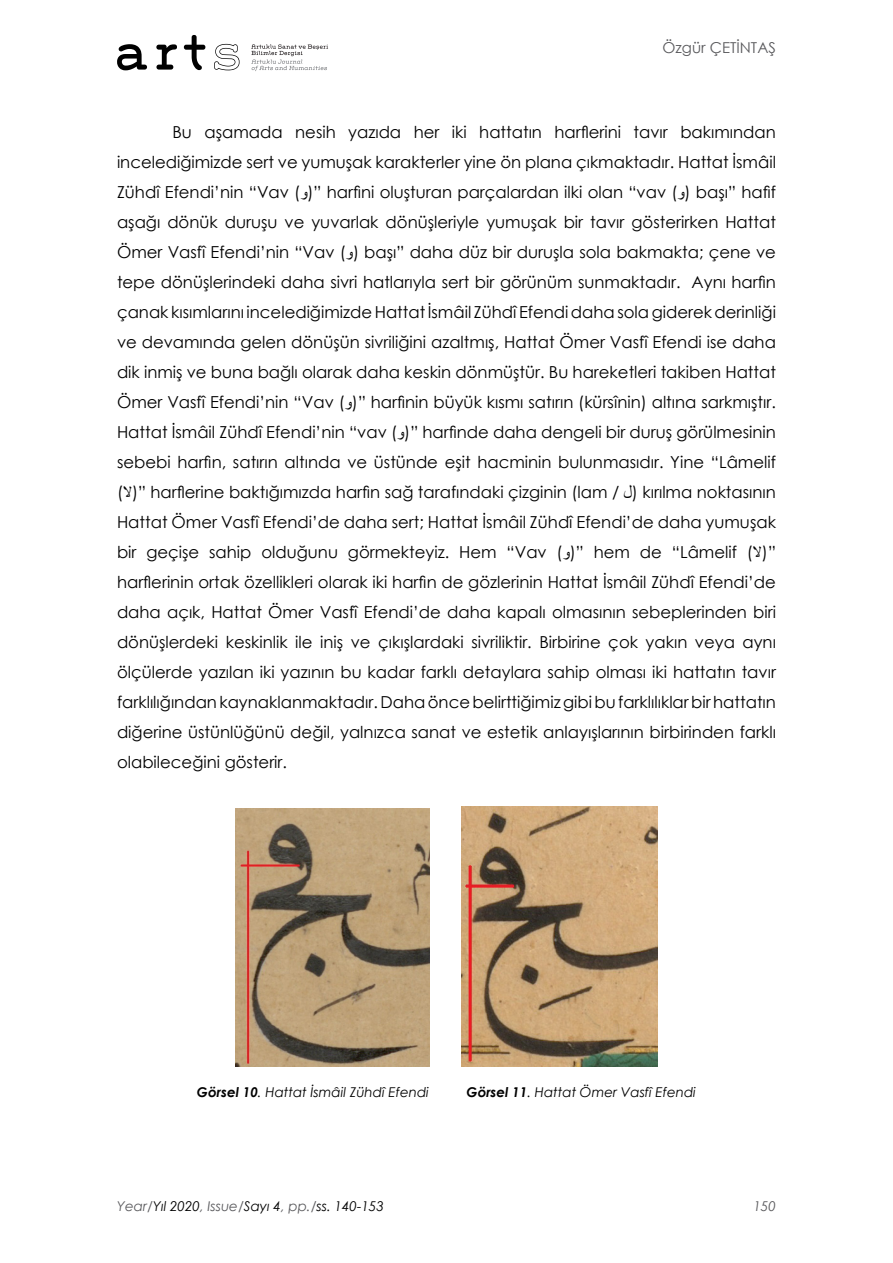
<style>
.page{position:relative;width:893px;height:1263px;background:#fff}
.page>*{position:absolute;margin:0;border:0;box-sizing:border-box;transform-origin:0 0}
.GÖVDE_METİN{font:16.5px/30px "Century Gothic";color:#000;text-align:justify}
.SAĞ_ÜST{font:15px "Century Gothic";color:#59595c}
.ATIF_BİLGİSİ{font:italic 13.5px "Century Gothic";color:#000}
.t1{font:italic 13.5px "Century Gothic";color:#59595c}
.s1{font-family:"Times New Roman"}
.s2{font-family:"Arial"}
.s3{font-weight:700}
.s4{color:#59595c}
</style>
<div class="page">
<svg style="left:251px;top:44px;width:77px;height:27px"></svg>
<svg style="left:117px;top:44px;width:30px;height:26px"></svg>
<svg style="left:156px;top:44px;width:21px;height:26px"></svg>
<svg style="left:184px;top:35px;width:21px;height:35px"></svg>
<svg style="left:214px;top:44px;width:26px;height:26px"></svg>
<img style="left:236px;top:808px;width:193px;height:258px">
<img style="left:461px;top:807px;width:196px;height:259px">
<p class="SAĞ_ÜST" style="left:663px;top:37px;width:115px">Özgür ÇETİNTAŞ</p>
<p class="GÖVDE_METİN" style="left:117px;top:117px;width:660px;text-indent:56px">Bu aşamada nesih yazıda her iki hattatın harflerini tavır bakımından incelediğimizde sert ve yumuşak karakterler yine ön plana çıkmaktadır. Hattat İsmâil Zühdî Efendi’nin “Vav (<span class="s1">و</span> “( harfini oluşturan parçalardan ilki olan “vav (<span class="s1">و</span> ( başı” hafif aşağı dönük duruşu ve yuvarlak dönüşleriyle yumuşak bir tavır gösterirken Hattat Ömer Vasfî Efendi’nin “Vav (<span class="s1">و</span> ( başı” daha düz bir duruşla sola bakmakta; çene ve tepe dönüşlerindeki daha sivri hatlarıyla sert bir görünüm sunmaktadır. Aynı harfin çanak kısımlarını incelediğimizde Hattat İsmâil Zühdî Efendi daha sola giderek derinliği ve devamında gelen dönüşün sivriliğini azaltmış, Hattat Ömer Vasfî Efendi ise daha dik inmiş ve buna bağlı olarak daha keskin dönmüştür. Bu hareketleri takiben Hattat Ömer Vasfî Efendi’nin “Vav (<span class="s1">و</span> “( harfinin büyük kısmı satırın (kürsînin) altına sarkmıştır.<br>Hattat İsmâil Zühdî Efendi’nin “vav (<span class="s1">و</span> “( harfinde daha dengeli bir duruş görülmesinin sebebi harfin, satırın altında ve üstünde eşit hacminin bulunmasıdır. Yine “Lâmelif (<span class="s1">لا</span> “( harflerine baktığımızda harfin sağ tarafındaki çizginin (lam / <span class="s1">ل</span> ( kırılma noktasının Hattat Ömer Vasfî Efendi’de daha sert; Hattat İsmâil Zühdî Efendi’de daha yumuşak bir geçişe sahip olduğunu görmekteyiz. Hem “Vav (<span class="s1">و</span> “( hem de “Lâmelif (<span class="s2">لا</span> “( harflerinin ortak özellikleri olarak iki harfin de gözlerinin Hattat İsmâil Zühdî Efendi’de daha açık, Hattat Ömer Vasfî Efendi’de daha kapalı olmasının sebeplerinden biri dönüşlerdeki keskinlik ile iniş ve çıkışlardaki sivriliktir. Birbirine çok yakın veya aynı ölçülerde yazılan iki yazının bu kadar farklı detaylara sahip olması iki hattatın tavır farklılığından kaynaklanmaktadır. Daha önce belirttiğimiz gibi bu farklılıklar bir hattatın diğerine üstünlüğünü değil, yalnızca sanat ve estetik anlayışlarının birbirinden farklı olabileceğini gösterir.</p>
<p class="ATIF_BİLGİSİ" style="left:197px;top:1083px;width:233px"><span class="s3">Görsel 10</span>. Hattat İsmâil Zühdî Efendi</p>
<p class="ATIF_BİLGİSİ" style="left:466px;top:1083px;width:231px"><span class="s3">Görsel 11</span>. Hattat Ömer Vasfî Efendi</p>
<p class="ATIF_BİLGİSİ" style="left:117px;top:1196px;width:268px"><span class="s4">Year/</span>Yıl 2020<span class="s4">, Issue/</span>Sayı 4<span class="s4">, pp./</span>ss. 140-153</p>
<p class="t1" style="left:753px;top:1196px;width:24px">150</p>
</div>
